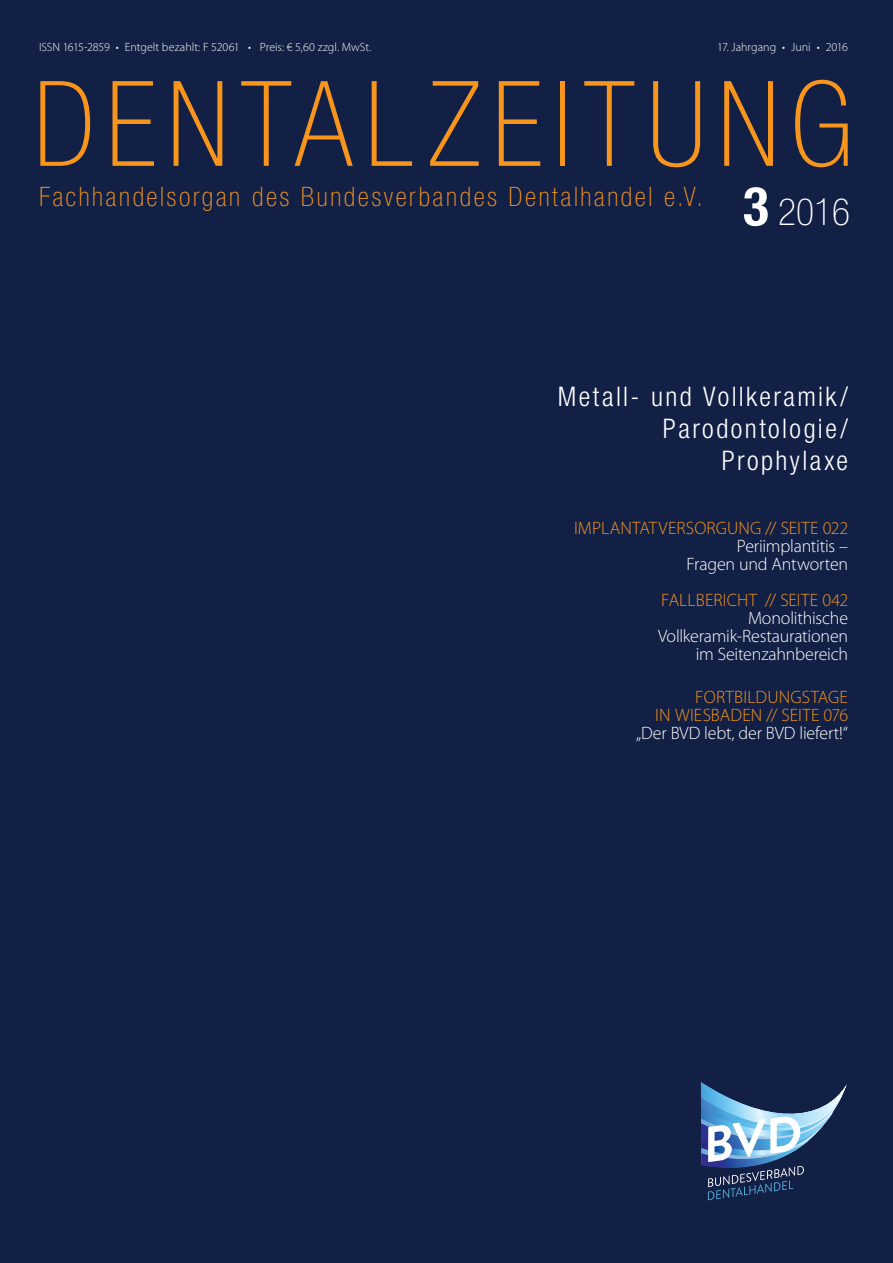
<style>
.page{position:relative;width:893px;height:1263px;background:#122046}
.page>*{position:absolute;margin:0;border:0;box-sizing:border-box;transform-origin:0 0}
.t1{font:100 condensed 118.65px "Helvetica Neue";letter-spacing:.095em;color:#f7951d}
.t2{font:100 condensed 37.5px "Helvetica Neue";color:#fff}
.t3{font:300 condensed 27px/32.4px "Helvetica Neue";letter-spacing:.09em;color:#fff;text-align:right}
.t4{font:100 condensed 26.85px "Helvetica Neue";letter-spacing:.1em;color:#f7951d}
.t5{font:300 18px/18px "Myriad Pro";letter-spacing:-.015em;color:#fff;text-align:right}
.t6{font:300 18px/18px "Myriad Pro";letter-spacing:.01em;color:#f7951d;text-align:right}
.t7{font:300 12px "Myriad Pro";color:#fff}
.s1{font-weight:700;font-size:54px}
</style>
<div class="page">
<svg style="left:701px;top:1082px;width:146px;height:118px"></svg>
<p class="t7" style="left:39px;top:42px;width:334px">ISSN 1615-2859 • Entgelt bezahlt: F 52061 • Preis: € 5,60 zzgl. MwSt.</p>
<p class="t7" style="left:717px;top:42px;width:132px">17. Jahrgang • Juni • 2016</p>
<h1 class="t1" style="left:33px;top:80px;width:821px">DENTALZEITUNG</h1>
<h3 class="t4" style="left:39px;top:187px;width:665px">Fachhandelsorgan des Bundesverbandes Dentalhandel e.V.</h3>
<h2 class="t2" style="left:743px;top:198px;width:109px"><span class="s1">3</span> 2016</h2>
<h3 class="t3" style="left:558px;top:380px;width:292px">Metall- und Vollkeramik/<br>Parodontologie/<br>Prophylaxe</h3>
<p class="t6" style="left:574px;top:520px;width:276px">IMPLANTATVERSORGUNG // SEITE 022</p>
<p class="t5" style="left:686px;top:538px;width:163px">Periimplantitis –<br>Fragen und Antworten</p>
<p class="t6" style="left:661px;top:592px;width:188px">FALLBERICHT // SEITE 042</p>
<p class="t5" style="left:658px;top:610px;width:192px">Monolithische<br>Vollkeramik-Restaurationen im Seitenzahnbereich</p>
<p class="t6" style="left:655px;top:690px;width:194px">FORTBILDUNGSTAGE<br>IN WIESBADEN // SEITE 076</p>
<p class="t5" style="left:636px;top:726px;width:214px">„Der BVD lebt, der BVD liefert!“</p>
</div>
